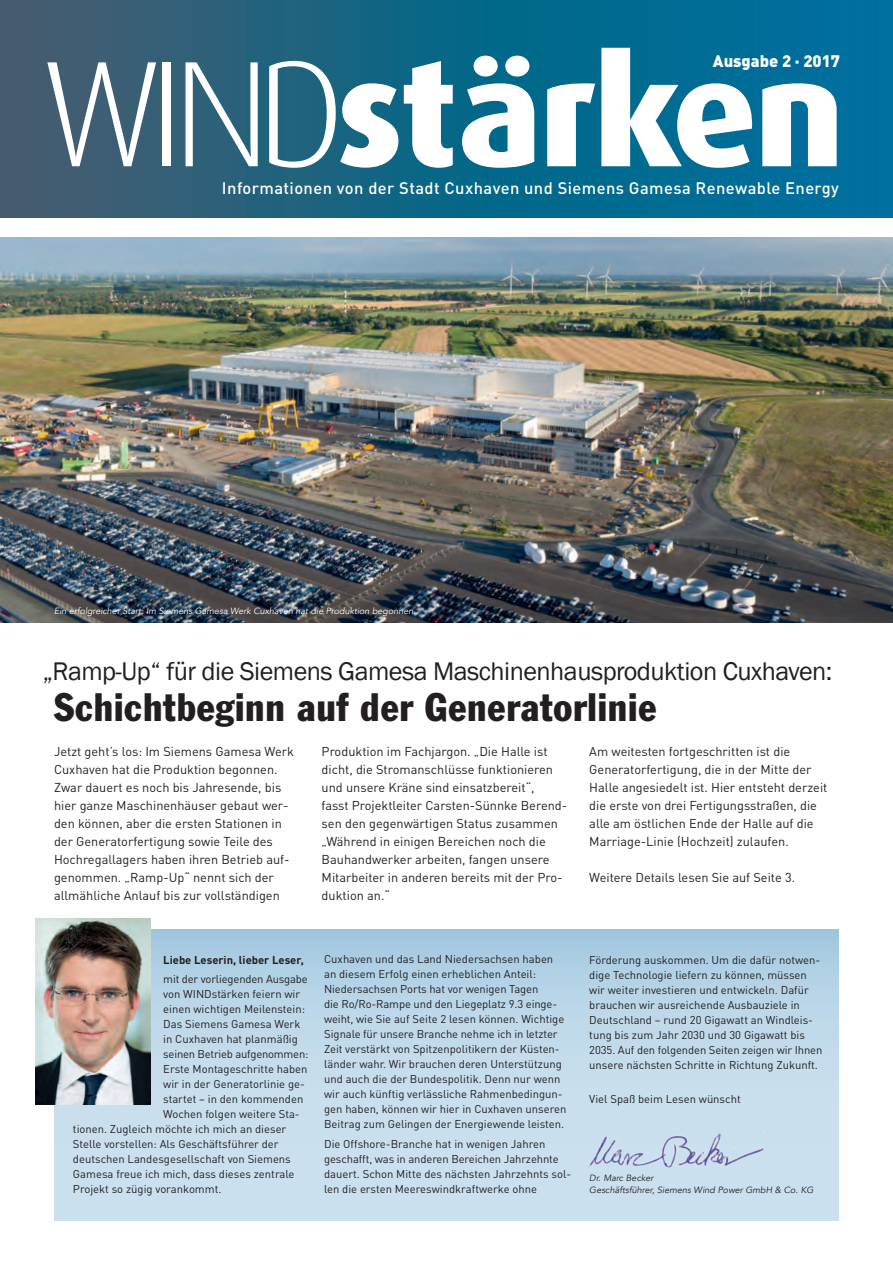
<style>
.page{position:relative;width:893px;height:1263px;background:#fff}
.page>*{position:absolute;margin:0;border:0;box-sizing:border-box;transform-origin:0 0}
.t1{font:800 150.9px "Dax";letter-spacing:-.02em;color:#fff}
.t2{font:condensed 39px "Franklin Gothic";letter-spacing:.02em;color:#231f20}
.t3{font:26.25px "Franklin Gothic";letter-spacing:-.02em;color:#231f20}
.t4{font:500 16.5px "DIN Pro";letter-spacing:.025em;color:#fff}
.t5{font:900 16.5px "DIN Pro";color:#fff}
.t6{font:12.75px/18px "DIN Pro";color:#231f20}
.t7{font:11.25px/15px "DIN Pro";color:#231f20}
.t8{font:700 11.25px "DIN Pro";color:#231f20}
.t9{font:11.25px "DIN Pro";letter-spacing:-.02em;color:#231f20}
.t10{font:italic 9px "Avenir";color:#fff}
.t11{font:italic 9px/12px "Avenir";letter-spacing:.005em;color:#231f20}
.s1{font-weight:300}
</style>
<div class="page">
<img style="left:0;top:237px;width:893px;height:385px">
<div style="left:54px;top:929px;width:785px;height:292px;background:linear-gradient(to bottom,#aecfe4,#d3e5f1)"></div>
<img style="left:35px;top:918px;width:116px;height:186px">
<svg style="left:0;top:0;width:893px;height:218px;background:#146686"></svg>
<img style="left:580px;top:1126px;width:185px;height:44px">
<h1 class="t1" style="left:41px;top:28px;width:805px"><span class="s1">WIND</span>stärken</h1>
<h3 class="t4" style="left:222px;top:177px;width:618px">Informationen von der Stadt Cuxhaven und Siemens Gamesa Renewable Energy</h3>
<h3 class="t5" style="left:713px;top:49px;width:129px">Ausgabe 2 · 2017</h3>
<p class="t10" style="left:54px;top:605px;width:363px">Ein erfolgreicher Start: Im Siemens Gamesa Werk Cuxhaven hat die Produktion begonnen.</p>
<h3 class="t3" style="left:43px;top:655px;width:791px">„Ramp-Up“ für die Siemens Gamesa Maschinenhausproduktion Cuxhaven:</h3>
<h2 class="t2" style="left:54px;top:684px;width:604px">Schichtbeginn auf der Generatorlinie</h2>
<p class="t6" style="left:54px;top:742px;width:241px">Jetzt geht’s los: Im Siemens Gamesa Werk Cuxhaven hat die Produktion begonnen.<br>Zwar dauert es noch bis Jahresende, bis hier ganze Maschinenhäuser gebaut wer&shy;den können, aber die ersten Stationen in der Generatorfertigung sowie Teile des Hochregallagers haben ihren Betrieb auf&shy;genommen. „Ramp-Up“ nennt sich der allmähliche Anlauf bis zur vollständigen</p>
<p class="t6" style="left:322px;top:742px;width:247px">Produktion im Fachjargon. „Die Halle ist dicht, die Stromanschlüsse funktionieren und unsere Kräne sind einsatzbereit“,<br>fasst Projektleiter Carsten-Sünnke Berend&shy;sen den gegenwärtigen Status zusammen „Während in einigen Bereichen noch die Bauhandwerker arbeiten, fangen unsere Mitarbeiter in anderen bereits mit der Pro&shy;duktion an.“</p>
<p class="t6" style="left:589px;top:742px;width:240px">Am weitesten fortgeschritten ist die Generatorfertigung, die in der Mitte der Halle angesiedelt ist. Hier entsteht derzeit die erste von drei Fertigungsstraßen, die alle am östlichen Ende der Halle auf die Marriage-Linie (Hochzeit) zulaufen.</p>
<p class="t6" style="left:589px;top:868px;width:207px">Weitere Details lesen Sie auf Seite 3.</p>
<p class="t8" style="left:163px;top:952px;width:142px">Liebe Leserin, lieber Leser,</p>
<p class="t7" style="left:163px;top:971px;width:146px">mit der vorliegenden Ausgabe</p>
<p class="t7" style="left:163px;top:986px;width:138px">von WINDstärken feiern wir</p>
<p class="t7" style="left:163px;top:1001px;width:143px">einen wichtigen Meilenstein:</p>
<p class="t7" style="left:163px;top:1016px;width:139px">Das Siemens Gamesa Werk</p>
<p class="t7" style="left:163px;top:1031px;width:136px">in Cuxhaven hat planmäßig</p>
<p class="t9" style="left:163px;top:1046px;width:147px">seinen Betrieb aufgenommen:</p>
<p class="t7" style="left:163px;top:1061px;width:146px">Erste Montageschritte haben</p>
<p class="t7" style="left:163px;top:1076px;width:143px">wir in der Generatorlinie ge-</p>
<p class="t7" style="left:163px;top:1091px;width:142px">startet – in den kommenden</p>
<p class="t7" style="left:163px;top:1106px;width:138px">Wochen folgen weitere Sta-</p>
<p class="t7" style="left:73px;top:1121px;width:215px">tionen. Zugleich möchte ich mich an dieser</p>
<p class="t7" style="left:73px;top:1136px;width:207px">Stelle vorstellen: Als Geschäftsführer der</p>
<p class="t7" style="left:73px;top:1151px;width:219px">deutschen Landesgesellschaft von Siemens</p>
<p class="t7" style="left:73px;top:1166px;width:223px">Gamesa freue ich mich, dass dieses zentrale</p>
<p class="t7" style="left:73px;top:1181px;width:150px">Projekt so zügig vorankommt.</p>
<p class="t7" style="left:324px;top:951px;width:244px">Cuxhaven und das Land Niedersachsen haben an diesem Erfolg einen erheblichen Anteil:<br>Niedersachsen Ports hat vor wenigen Tagen<br>die Ro/Ro-Rampe und den Liegeplatz 9.3 einge&shy;weiht, wie Sie auf Seite 2 lesen können. Wichtige Signale für unsere Branche nehme ich in letzter Zeit verstärkt von Spitzenpolitikern der Küsten&shy;länder wahr. Wir brauchen deren Unterstützung und auch die der Bundespolitik. Denn nur wenn wir auch künftig verlässliche Rahmenbedingun&shy;gen haben, können wir hier in Cuxhaven unseren Beitrag zum Gelingen der Energiewende leisten.</p>
<p class="t7" style="left:324px;top:1136px;width:249px">Die Offshore-Branche hat in wenigen Jahren geschafft, was in anderen Bereichen Jahrzehnte dauert. Schon Mitte des nächsten Jahrzehnts sol&shy;len die ersten Meereswindkraftwerke ohne</p>
<p class="t7" style="left:589px;top:952px;width:235px">Förderung auskommen. Um die dafür notwen&shy;dige Technologie liefern zu können, müssen wir weiter investieren und entwickeln. Dafür brauchen wir ausreichende Ausbauziele in Deutschland – rund 20 Gigawatt an Windleis&shy;tung bis zum Jahr 2030 und 30 Gigawatt bis 2035. Auf den folgenden Seiten zeigen wir Ihnen unsere nächsten Schritte in Richtung Zukunft.</p>
<p class="t7" style="left:589px;top:1091px;width:153px">Viel Spaß beim Lesen wünscht</p>
<p class="t11" style="left:589px;top:1172px;width:226px">Dr. Marc Becker<br>Geschäftsführer, Siemens Wind Power GmbH &amp; Co. KG</p>
</div>
